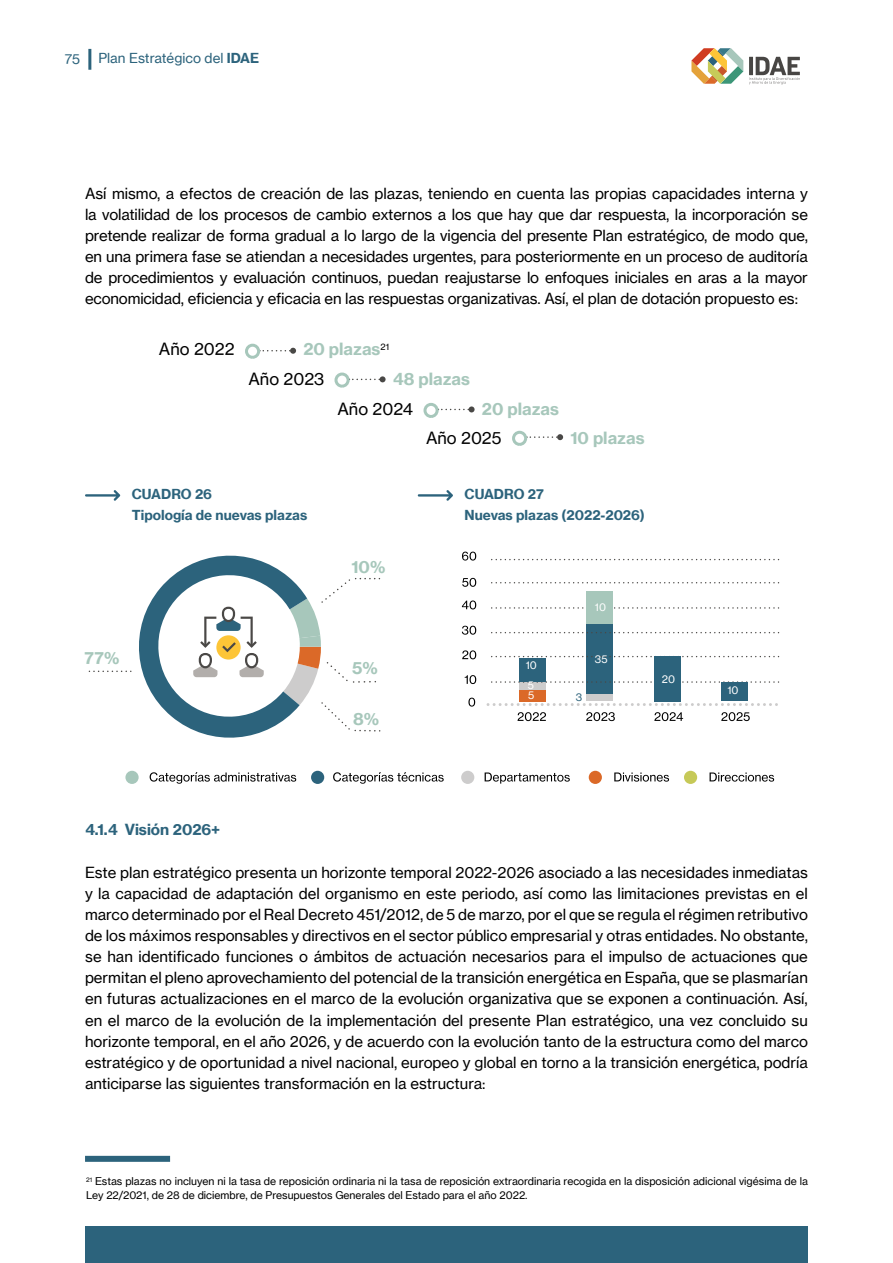
<style>
.page{position:relative;width:893px;height:1263px;background:#fff}
.page>*{position:absolute;margin:0;border:0;box-sizing:border-box;transform-origin:0 0}
.t1{font:16.5px "N Haas Grotesk TX Pro 75 Bd";color:#a7c7bb}
.t2{font:16.5px "N Haas Grotesk TX Pro 55 Rg";color:#000}
.t3{font:15px/21px "N Haas Grotesk TX Pro 55 Rg";letter-spacing:-.01em;color:#000;text-align:justify}
.t4{font:15px "N Haas Grotesk TX Pro 75 Bd";color:#2c637c}
.t5{font:13.5px/21px "N Haas Grotesk TX Pro 75 Bd";color:#2c637c}
.t6{font:13.5px "N Haas Grotesk TX Pro 55 Rg";color:#2c637c}
.t7{font:10.5px/13.5px "N Haas Grotesk TX Pro 55 Rg";color:#000}
.t8{font:10.5px/19.2px "N Haas Grotesk TX Pro 55 Rg";color:#fff}
.t9{font:10.5px "N Haas Grotesk TX Pro 55 Rg";color:#2e647c}
.s1{font-family:"N Haas Grotesk TX Pro 75 Bd"}
</style>
<div class="page">
<div style="left:85px;top:1227px;width:723px;height:36px;background:#2c637c"></div>
<hr style="left:88px;top:49px;width:3px;height:21px;background:#2c637c">
<svg style="left:749px;top:57px;width:50px;height:27px"></svg>
<svg style="left:691px;top:48px;width:52px;height:36px"></svg>
<div style="left:520px;top:678px;width:26px;height:18px;background:#cdcccc"></div>
<div style="left:587px;top:623px;width:26px;height:73px;background:#2c637c"></div>
<svg style="left:259px;top:348px;width:37px;height:6px"></svg>
<svg style="left:350px;top:376px;width:36px;height:6px"></svg>
<svg style="left:439px;top:406px;width:36px;height:6px"></svg>
<svg style="left:526px;top:434px;width:37px;height:6px"></svg>
<div style="left:245px;top:344px;width:15px;height:15px;background:#fff;border:3px solid #a7c7bb;border-radius:50%"></div>
<div style="left:334px;top:373px;width:16px;height:15px;background:#fff;border:3px solid #a7c7bb;border-radius:50%"></div>
<div style="left:423px;top:403px;width:16px;height:15px;background:#fff;border:3px solid #a7c7bb;border-radius:50%"></div>
<div style="left:512px;top:431px;width:15px;height:15px;background:#fff;border:3px solid #a7c7bb;border-radius:50%"></div>
<div style="left:85px;top:1156px;width:85px;height:6px;background:#2c637c"></div>
<svg style="left:85px;top:490px;width:35px;height:11px"></svg>
<svg style="left:418px;top:490px;width:35px;height:11px"></svg>
<svg style="left:88px;top:555px;width:293px;height:183px"></svg>
<svg style="left:462px;top:552px;width:14px;height:8px"></svg>
<svg style="left:462px;top:578px;width:14px;height:9px"></svg>
<svg style="left:462px;top:600px;width:14px;height:9px"></svg>
<svg style="left:462px;top:626px;width:14px;height:9px"></svg>
<svg style="left:462px;top:650px;width:14px;height:9px"></svg>
<svg style="left:465px;top:675px;width:11px;height:9px"></svg>
<svg style="left:468px;top:698px;width:7px;height:9px"></svg>
<svg style="left:491px;top:680px;width:289px;height:3px"></svg>
<svg style="left:491px;top:655px;width:289px;height:3px"></svg>
<svg style="left:491px;top:631px;width:289px;height:3px"></svg>
<svg style="left:491px;top:606px;width:289px;height:3px"></svg>
<svg style="left:491px;top:582px;width:289px;height:2px"></svg>
<svg style="left:491px;top:559px;width:289px;height:2px"></svg>
<div style="left:520px;top:690px;width:26px;height:11px;background:#db6928"></div>
<div style="left:587px;top:694px;width:26px;height:7px;background:#cdcccc"></div>
<div style="left:654px;top:656px;width:26px;height:45px;background:#2c637c"></div>
<div style="left:721px;top:683px;width:27px;height:18px;background:#2c637c"></div>
<div style="left:587px;top:591px;width:26px;height:32px;background:#a7c7bb"></div>
<svg style="left:486px;top:701px;width:292px;height:20px"></svg>
<svg style="left:150px;top:772px;width:146px;height:12px"></svg>
<svg style="left:333px;top:772px;width:111px;height:12px"></svg>
<svg style="left:485px;top:772px;width:85px;height:12px"></svg>
<svg style="left:614px;top:772px;width:55px;height:10px"></svg>
<svg style="left:710px;top:772px;width:64px;height:10px"></svg>
<div style="left:125px;top:771px;width:14px;height:13px;background:#a7c7bb;border-radius:50%"></div>
<div style="left:311px;top:771px;width:13px;height:13px;background:#2c637c;border-radius:50%"></div>
<div style="left:461px;top:771px;width:13px;height:13px;background:#cdcccc;border-radius:50%"></div>
<div style="left:589px;top:771px;width:13px;height:13px;background:#db6928;border-radius:50%"></div>
<div style="left:684px;top:771px;width:13px;height:13px;background:#c6c958;border-radius:50%"></div>
<div style="left:520px;top:658px;width:26px;height:24px;background:#2c637c"></div>
<p class="t6" style="left:65px;top:51px;width:17px">75</p>
<p class="t6" style="left:98px;top:50px;width:162px">Plan Estratégico del <span class="s1">IDAE</span></p>
<p class="t3" style="left:85px;top:183px;width:724px">Así mismo, a efectos de creación de las plazas, teniendo en cuenta las propias capacidades interna y la volatilidad de los procesos de cambio externos a los que hay que dar respuesta, la incorporación se pretende realizar de forma gradual a lo largo de la vigencia del presente Plan estratégico, de modo que, en una primera fase se atiendan a necesidades urgentes, para posteriormente en un proceso de auditoría de procedimientos y evaluación continuos, puedan reajustarse lo enfoques iniciales en aras a la mayor economicidad, eficiencia y eficacia en las respuestas organizativas. Así, el plan de dotación propuesto es:</p>
<p class="t2" style="left:159px;top:339px;width:77px">Año 2022</p>
<p class="t2" style="left:248px;top:369px;width:77px">Año 2023</p>
<p class="t2" style="left:337px;top:399px;width:77px">Año 2024</p>
<p class="t2" style="left:426px;top:428px;width:77px">Año 2025</p>
<p class="t1" style="left:303px;top:339px;width:87px">20 plazas<sup>21</sup></p>
<p class="t1" style="left:393px;top:369px;width:79px">48 plazas</p>
<p class="t1" style="left:482px;top:399px;width:79px">20 plazas</p>
<p class="t1" style="left:570px;top:428px;width:76px">10 plazas</p>
<p class="t5" style="left:132px;top:484px;width:177px">CUADRO 26<br>Tipología de nuevas plazas</p>
<p class="t5" style="left:465px;top:484px;width:182px">CUADRO 27<br>Nuevas plazas (2022-2026)</p>
<p class="t1" style="left:85px;top:647px;width:37px">77%</p>
<p class="t1" style="left:351px;top:556px;width:35px">10%</p>
<p class="t1" style="left:352px;top:657px;width:27px">5%</p>
<p class="t1" style="left:353px;top:708px;width:28px">8%</p>
<p class="t8" style="left:526px;top:656px;width:13px">10<br>5</p>
<p class="t8" style="left:528px;top:685px;width:8px">5</p>
<p class="t8" style="left:595px;top:597px;width:13px">10</p>
<p class="t9" style="left:576px;top:691px;width:8px">3</p>
<p class="t8" style="left:595px;top:649px;width:14px">35</p>
<p class="t8" style="left:662px;top:669px;width:15px">20</p>
<p class="t8" style="left:727px;top:680px;width:13px">10</p>
<p class="t4" style="left:85px;top:820px;width:137px">4.1.4 Visión 2026+</p>
<p class="t3" style="left:85px;top:862px;width:724px">Este plan estratégico presenta un horizonte temporal 2022-2026 asociado a las necesidades inmediatas y la capacidad de adaptación del organismo en este periodo, así como las limitaciones previstas en el marco determinado por el Real Decreto 451/2012, de 5 de marzo, por el que se regula el régimen retributivo de los máximos responsables y directivos en el sector público empresarial y otras entidades. No obstante, se han identificado funciones o ámbitos de actuación necesarios para el impulso de actuaciones que permitan el pleno aprovechamiento del potencial de la transición energética en España, que se plasmarían en futuras actualizaciones en el marco de la evolución organizativa que se exponen a continuación. Así, en el marco de la evolución de la implementación del presente Plan estratégico, una vez concluido su horizonte temporal, en el año 2026, y de acuerdo con la evolución tanto de la estructura como del marco estratégico y de oportunidad a nivel nacional, europeo y global en torno a la transición energética, podría anticiparse las siguientes transformación en la estructura:</p>
<p class="t7" style="left:86px;top:1174px;width:723px"><sup>21</sup> Estas plazas no incluyen ni la tasa de reposición ordinaria ni la tasa de reposición extraordinaria recogida en la disposición adicional vigésima de la<br>Ley 22/2021, de 28 de diciembre, de Presupuestos Generales del Estado para el año 2022.</p>
</div>
